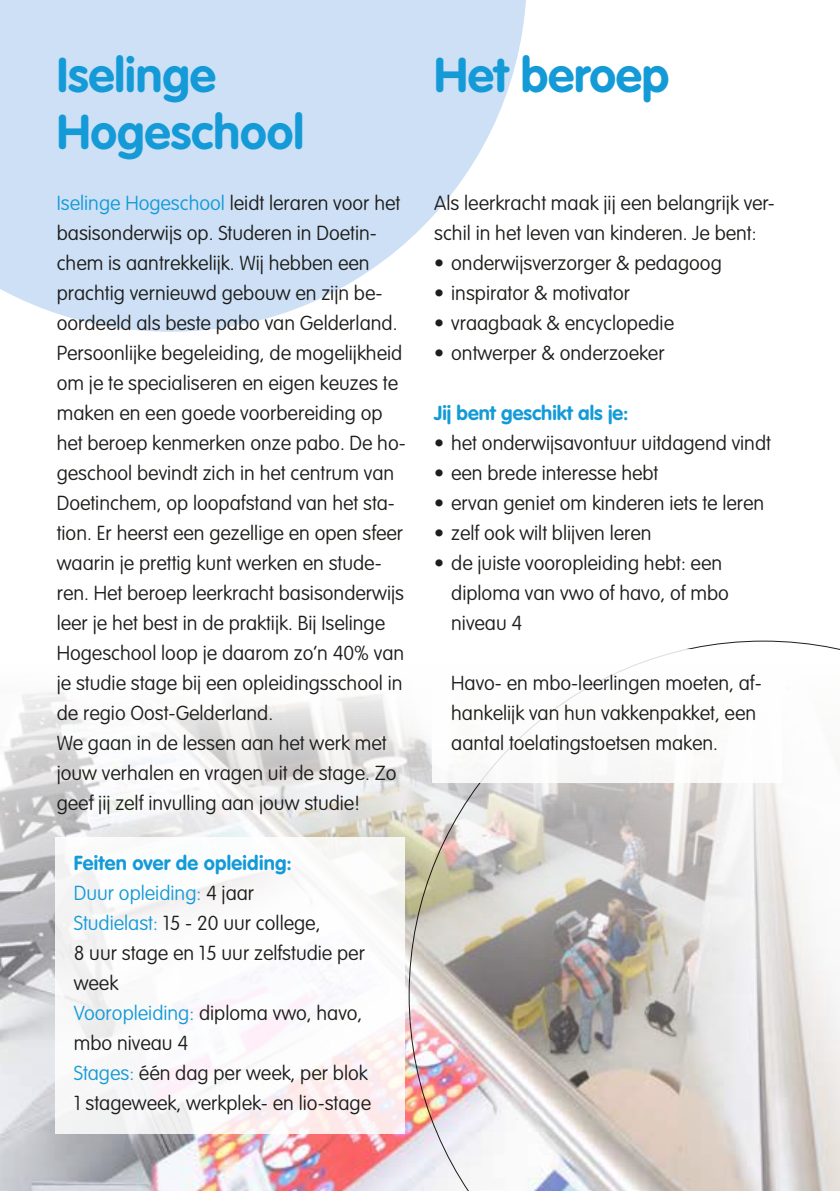
<style>
.page{position:relative;width:840px;height:1191px;background:#fff}
.page>*{position:absolute;margin:0;border:0;box-sizing:border-box;transform-origin:0 0}
.t1{font:700 48px/57.6px "VAG Rounded Std";color:#149bd7}
.t2{font:100 20px/30px "VAG Rounded Std";color:#1d1d1b}
.t3{font:700 20px "VAG Rounded Std";color:#149bd7}
.s1{color:#149bd7}
.s2{font-weight:700;color:#149bd7}
</style>
<div class="page">
<img style="left:0;top:692px;width:408px;height:499px">
<div style="left:55px;top:837px;width:349px;height:297px;background:#fff"></div>
<svg style="left:0;top:0;width:526px;height:332px;fill:#cde0f5"></svg>
<img style="left:408px;top:640px;width:431px;height:551px">
<div style="left:432px;top:649px;width:349px;height:134px;background:#fff"></div>
<p class="t1" style="left:57px;top:48px;width:249px">Iselinge<br>Hogeschool</p>
<p class="t2" style="left:57px;top:189px;width:350px"><span class="s1">Iselinge Hogeschool</span> leidt leraren voor het basisonderwijs op. Studeren in Doetin&shy;chem is aantrekkelijk. Wij hebben een prachtig vernieuwd gebouw en zijn be&shy;oordeeld als beste pabo van Gelderland.<br>Persoonlijke begeleiding, de mogelijkheid om je te specialiseren en eigen keuzes te maken en een goede voorbereiding op het beroep kenmerken onze pabo. De ho&shy;geschool bevindt zich in het centrum van Doetinchem, op loopafstand van het sta&shy;tion. Er heerst een gezellige en open sfeer waarin je prettig kunt werken en stude&shy;ren. Het beroep leerkracht basisonderwijs leer je het best in de praktijk. Bij Iselinge Hogeschool loop je daarom zo’n 40% van je studie stage bij een opleidingsschool in de regio Oost-Gelderland.<br>We gaan in de lessen aan het werk met jouw verhalen en vragen uit de stage. Zo geef jij zelf invulling aan jouw studie!</p>
<p class="t2" style="left:74px;top:849px;width:298px"><span class="s2">Feiten over de opleiding:<br></span><span class="s1">Duur opleiding:</span> 4 jaar<br><span class="s1">Studielast:</span> 15 - 20 uur college,<br>8 uur stage en 15 uur zelfstudie per week<br><span class="s1">Vooropleiding:</span> diploma vwo, havo, mbo niveau 4<br><span class="s1">Stages:</span> één dag per week, per blok<br>1 stageweek, werkplek- en lio-stage</p>
<p class="t1" style="left:434px;top:48px;width:237px">Het beroep</p>
<p class="t2" style="left:434px;top:189px;width:342px">Als leerkracht maak jij een belangrijk ver&shy;schil in het leven van kinderen. Je bent:</p>
<p class="t2" style="left:434px;top:249px;width:289px">• onderwijsverzorger &amp; pedagoog</p>
<p class="t2" style="left:434px;top:279px;width:197px">• inspirator &amp; motivator</p>
<p class="t2" style="left:434px;top:309px;width:241px">• vraagbaak &amp; encyclopedie</p>
<p class="t2" style="left:434px;top:339px;width:232px">• ontwerper &amp; onderzoeker</p>
<p class="t3" style="left:434px;top:401px;width:196px">Jij bent geschikt als je:</p>
<p class="t2" style="left:434px;top:429px;width:338px">• het onderwijsavontuur uitdagend vindt</p>
<p class="t2" style="left:434px;top:459px;width:225px">• een brede interesse hebt</p>
<p class="t2" style="left:434px;top:489px;width:331px">• ervan geniet om kinderen iets te leren</p>
<p class="t2" style="left:434px;top:519px;width:219px">• zelf ook wilt blijven leren</p>
<p class="t2" style="left:451px;top:549px;width:279px;text-indent:-17px">• de juiste vooropleiding hebt: een diploma van vwo of havo, of mbo niveau 4</p>
<p class="t2" style="left:451px;top:669px;width:312px">Havo- en mbo-leerlingen moeten, af&shy;hankelijk van hun vakkenpakket, een aantal toelatingstoetsen maken.</p>
</div>
